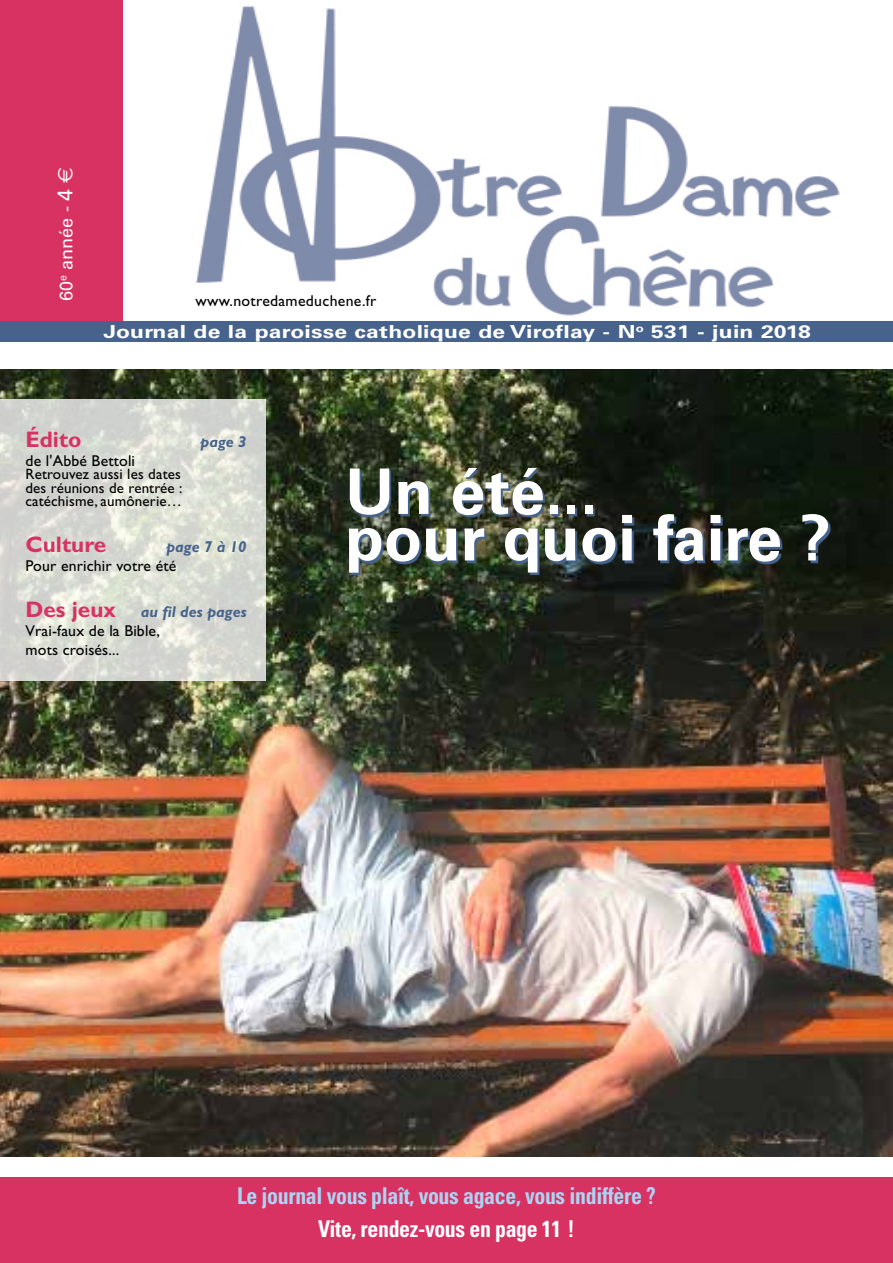
<style>
.page{position:relative;width:893px;height:1263px;background:#fff}
.page>*{position:absolute;margin:0;border:0;box-sizing:border-box;transform-origin:0 0}
.t1{font:700 63px/46.5px "Univers";color:#fff}
.t2{font:700 condensed 23.1px "Univers";letter-spacing:-.015em;color:#acd4f3;scale:.94 1}
.t3{font:700 condensed 23.1px "Univers";letter-spacing:-.015em;color:#fff;scale:.94 1}
.t4{font:700 22.5px "Gill Sans CE";color:#d83263}
.t5{font:700 18px "Univers";letter-spacing:.01em;color:#fff;scale:1.27 1}
.t6{font:18px "Univers";color:#fff}
.t7{font:15.75px/18.9px "Gill Sans CE";letter-spacing:.01em;color:#000}
.t8{font:italic 700 15.75px "Gill Sans CE";color:#47638b}
.t9{font:15px/13.5px "Gill Sans CE";letter-spacing:.01em;color:#000;text-align:justify}
.s1{font-size:21px}
.s2{font-family:"Euro Sans";font-size:21px}
.s3{font-weight:700;font-size:22.5px;color:#d83263}
.s4{font-weight:700;font-style:italic;color:#47638b}
</style>
<div class="page">
<img style="left:0;top:369px;width:893px;height:788px">
<img style="left:195px;top:5px;width:645px;height:311px">
<div style="left:0;top:0;width:123px;height:321px;background:#d83263"></div>
<div style="left:0;top:321px;width:893px;height:20px;background:#47638b"></div>
<svg style="left:0;top:399px;width:265px;height:281px;background:#d8dad3"></svg>
<div style="left:0;top:1178px;width:893px;height:85px;background:#d83263"></div>
<svg style="left:351px;top:470px;width:479px;height:105px;background:#2d3937"></svg>
<p class="t6" style="left:56px;top:301px;width:136px;rotate:-90deg">60<sup>e</sup> année - <span class="s1">4</span> <span class="s2">E</span></p>
<p class="t7" style="left:196px;top:292px;width:182px">www.notredameduchene.fr</p>
<p class="t5" style="left:103px;top:321px;width:559px">Journal de la paroisse catholique de Viroflay - N<sup>o</sup> 531 - juin 2018</p>
<h3 class="t4" style="left:26px;top:426px;width:58px">Édito</h3>
<p class="t8" style="left:200px;top:432px;width:48px">page 3</p>
<p class="t7" style="left:26px;top:451px;width:111px">de l'Abbé Bettoli</p>
<p class="t9" style="left:26px;top:467px;width:159px">Retrouvez aussi les dates des réunions de rentrée : catéchisme, aumônerie…</p>
<h3 class="t4" style="left:26px;top:531px;width:82px">Culture</h3>
<p class="t8" style="left:166px;top:537px;width:82px">page 7 à 10</p>
<p class="t7" style="left:26px;top:556px;width:152px">Pour enrichir votre été</p>
<p class="t7" style="left:26px;top:602px;width:223px"><span class="s3">Des jeux</span> <span class="s4">au fil des pages<br></span>Vrai-faux de la Bible,<br>mots croisés...</p>
<h1 class="t1" style="left:345px;top:469px;width:487px">Un été...<br>pour quoi faire ?</h1>
<h2 class="t2" style="left:237px;top:1182px;width:447px">Le journal vous plaît, vous agace, vous indiffère ?</h2>
<h2 class="t3" style="left:318px;top:1215px;width:275px">Vite, rendez-vous en page 11 !</h2>
</div>
